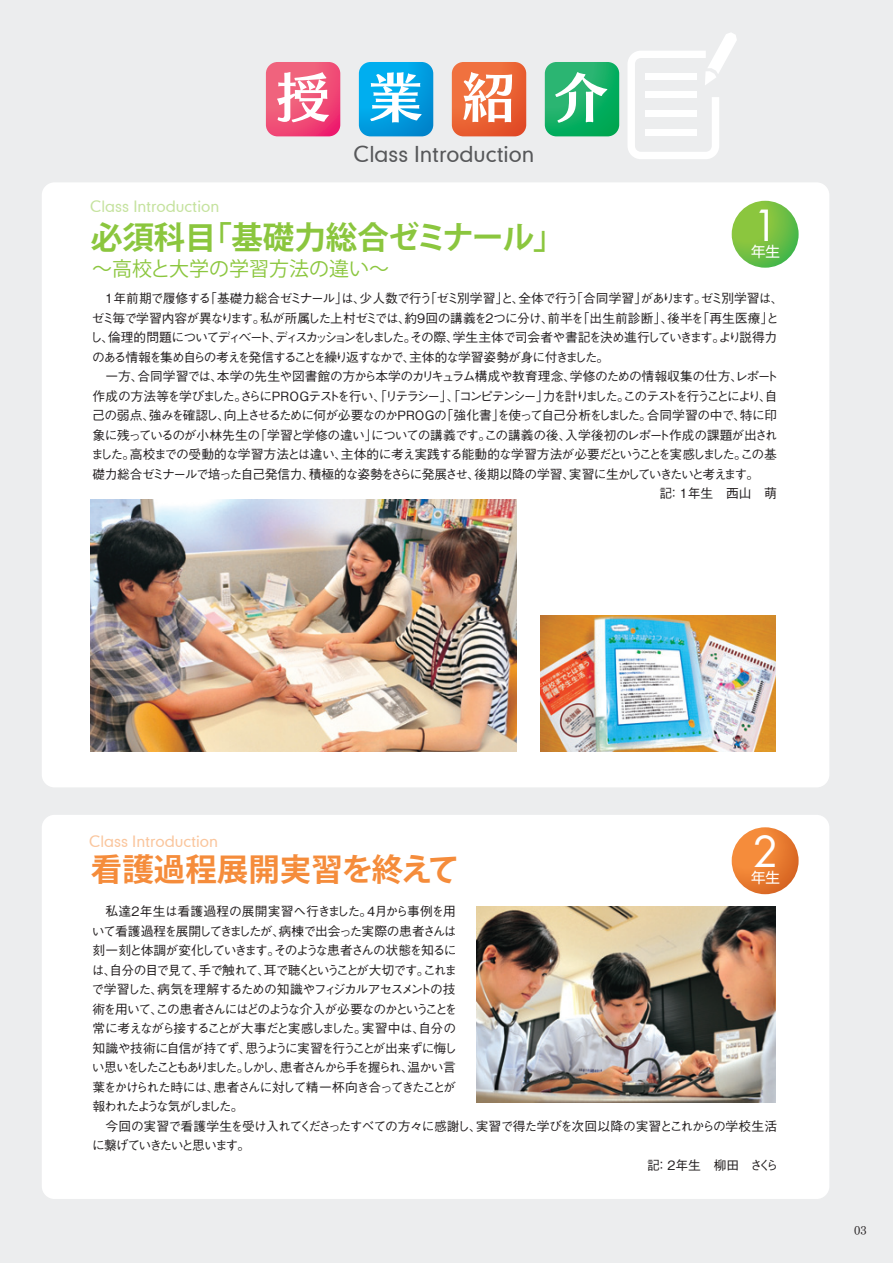
<style>
.page{position:relative;width:893px;height:1263px;background:#ecedee}
.page>*{position:absolute;margin:0;border:0;box-sizing:border-box;transform-origin:0 0}
.t1{font:53.25px "Skip Std B";color:#fff}
.t2{font:41.7px "Futura";color:#fff}
.t3{font:700 31.5px "Koz Go Pro";letter-spacing:-.03em;color:#8bc63e}
.t4{font:700 31.5px "Koz Go Pro";color:#f58c3b}
.t5{font:700 31.5px "Koz Go Pro";letter-spacing:-.01em;color:#8bc63e}
.t6{font:21px "Geometric 706 BT Medium B";color:#57585a}
.t7{font:19.95px "Koz Go Pro";color:#8bc63e}
.t8{font:15px "Geometric 706 BT Medium B";color:#8bc63e}
.t9{font:15px "Geometric 706 BT Medium B";color:#f58c3b}
.t10{font:14.55px "Shin Go Pro";color:#fff}
.t11{font:500 12.75px/19.5px "Gothic BBB Pro";letter-spacing:-.08em;color:#231f20}
.t12{font:500 12.75px/19.5px "Gothic BBB Pro";letter-spacing:-.115em;color:#231f20}
.t13{font:500 12.75px/19.5px "Gothic BBB Pro";letter-spacing:-.025em;color:#231f20;text-align:right}
.t14{font:500 12.75px/19.5px "Gothic BBB Pro";letter-spacing:-.13em;color:#231f20}
.t15{font:500 12.75px/19.5px "Gothic BBB Pro";letter-spacing:-.105em;color:#231f20}
.t16{font:500 12.75px "Gothic BBB Pro";letter-spacing:-.06em;color:#231f20}
.t17{font:500 12.75px "Gothic BBB Pro";letter-spacing:-.145em;color:#231f20}
.t18{font:500 12.75px "Gothic BBB Pro";letter-spacing:-.045em;color:#231f20}
.t19{font:500 12.75px "Gothic BBB Pro";letter-spacing:-.165em;color:#231f20}
.t20{font:500 12.75px "Gothic BBB Pro";letter-spacing:-.02em;color:#231f20}
.t21{font:500 12.75px "Gothic BBB Pro";letter-spacing:-.1em;color:#231f20}
.t22{font:500 12.75px "Gothic BBB Pro";letter-spacing:-.155em;color:#231f20}
.t23{font:500 12.75px "Gothic BBB Pro";letter-spacing:-.05em;color:#231f20}
.t24{font:500 12.75px "Gothic BBB Pro";letter-spacing:-.14em;color:#231f20}
.t25{font:500 12.75px "Gothic BBB Pro";letter-spacing:-.135em;color:#231f20}
.t26{font:500 12.75px "Gothic BBB Pro";letter-spacing:-.035em;color:#231f20}
.t27{font:500 12.75px "Gothic BBB Pro";color:#231f20}
.t28{font:500 12.75px "Gothic BBB Pro";letter-spacing:.015em;color:#231f20}
.t29{font:12px "Tsuku Min Pr 5 N R";color:#231f20}
</style>
<div class="page">
<div style="left:42px;top:182px;width:787px;height:605px;background:#fff;border-radius:13px"></div>
<div style="left:42px;top:815px;width:787px;height:384px;background:#fff;border-radius:13px"></div>
<svg style="left:359px;top:62px;width:74px;height:74px;background:#04a2e3"></svg>
<svg style="left:452px;top:62px;width:74px;height:74px;background:#eb6839"></svg>
<svg style="left:545px;top:62px;width:74px;height:74px;background:#1bb169"></svg>
<svg style="left:266px;top:62px;width:74px;height:74px;background:#ef557a"></svg>
<svg style="left:628px;top:33px;width:109px;height:126px"></svg>
<div style="left:645px;top:73px;width:52px;height:6px;background:#fff"></div>
<div style="left:645px;top:92px;width:52px;height:6px;background:#fff"></div>
<div style="left:645px;top:110px;width:52px;height:6px;background:#fff"></div>
<div style="left:645px;top:129px;width:52px;height:6px;background:#fff"></div>
<img style="left:90px;top:500px;width:426px;height:251px">
<img style="left:540px;top:616px;width:235px;height:135px">
<img style="left:476px;top:906px;width:299px;height:197px">
<svg style="left:732px;top:201px;width:67px;height:67px;background:#77c144"></svg>
<svg style="left:732px;top:827px;width:67px;height:67px;background:#eb8035"></svg>
<h1 class="t1" style="left:276px;top:57px;width:55px">授</h1>
<h1 class="t1" style="left:369px;top:57px;width:55px">業</h1>
<h1 class="t1" style="left:462px;top:57px;width:55px">紹</h1>
<h3 class="t6" style="left:354px;top:140px;width:182px">Class Introduction</h3>
<h1 class="t1" style="left:554px;top:57px;width:55px">介</h1>
<p class="t8" style="left:90px;top:196px;width:131px">Class Introduction</p>
<h3 class="t5" style="left:91px;top:218px;width:127px">必須科目</h3>
<h3 class="t3" style="left:201px;top:218px;width:366px">「基礎力総合ゼミナール「</h3>
<h3 class="t7" style="left:92px;top:256px;width:298px">～高校と大学の学習方法の違い~</h3>
<h2 class="t2" style="left:753px;top:197px;width:27px">1</h2>
<p class="t10" style="left:751px;top:239px;width:31px">年生</p>
<p class="t11" style="left:204px;top:287px;width:230px">「基礎力総合ゼミナールは」 少人数で行う</p>
<p class="t11" style="left:353px;top:287px;width:14px">、</p>
<p class="t11" style="left:424px;top:287px;width:155px">「ゼミ別学習と」 全体で行う</p>
<p class="t11" style="left:512px;top:287px;width:14px">、</p>
<p class="t11" style="left:570px;top:287px;width:79px">「合同学習」</p>
<p class="t11" style="left:700px;top:287px;width:85px">ゼミ別学習は、</p>
<p class="t16" style="left:113px;top:288px;width:99px">年前期で履修する</p>
<p class="t11" style="left:640px;top:287px;width:68px">があります。</p>
<p class="t11" style="left:103px;top:287px;width:14px">１</p>
<p class="t11" style="left:425px;top:306px;width:63px">回の講義を</p>
<p class="t11" style="left:577px;top:306px;width:98px">「出生前診断」、</p>
<p class="t11" style="left:696px;top:306px;width:84px">「再生医療と」</p>
<p class="t11" style="left:92px;top:306px;width:175px">ゼミ毎で学習内容が異なります。</p>
<p class="t11" style="left:260px;top:306px;width:158px">私が所属した上村ゼミでは約、</p>
<p class="t11" style="left:667px;top:306px;width:38px">後半を</p>
<p class="t11" style="left:547px;top:306px;width:38px">前半を</p>
<p class="t11" style="left:493px;top:306px;width:62px">つに分け、</p>
<p class="t11" style="left:415px;top:306px;width:14px">９</p>
<p class="t11" style="left:483px;top:306px;width:14px">２</p>
<p class="t16" style="left:453px;top:327px;width:326px">学生主体で司会者や書記を決め進行していきますより説得力</p>
<p class="t17" style="left:90px;top:327px;width:371px">し倫理的問題についてディベートディスカッションをしましたその際、</p>
<p class="t11" style="left:404px;top:326px;width:14px">。</p>
<p class="t11" style="left:269px;top:326px;width:14px">、</p>
<p class="t11" style="left:712px;top:326px;width:14px">。</p>
<p class="t12" style="left:92px;top:326px;width:519px;text-indent:9px">、<br>のある情報を集め自らの考えを発信することを繰り返すなかで主体的な学習姿勢が身に付きました。</p>
<p class="t11" style="left:403px;top:345px;width:14px">、</p>
<p class="t13" style="left:570px;top:365px;width:210px">学修のための情報収集の仕方レポート</p>
<p class="t11" style="left:730px;top:365px;width:14px">、</p>
<p class="t13" style="left:137px;top:365px;width:440px">合同学習では本学の先生や図書館の方から本学のカリキュラム構成や教育理念、</p>
<p class="t11" style="left:211px;top:365px;width:14px">、</p>
<p class="t11" style="left:93px;top:365px;width:53px">　一方、</p>
<p class="t12" style="left:93px;top:384px;width:458px">作成の方法等を学びましたさらにPROGテストを行い、「リテラシー」、「コンピテンシー」</p>
<p class="t22" style="left:543px;top:385px;width:236px">力を計りましたこのテストを行うことにより自、</p>
<p class="t11" style="left:617px;top:384px;width:14px">。</p>
<p class="t11" style="left:234px;top:384px;width:14px">。</p>
<p class="t12" style="left:441px;top:404px;width:213px">「強化書を使って自己分析をしました。</p>
<p class="t11" style="left:492px;top:404px;width:14px">」</p>
<p class="t11" style="left:149px;top:404px;width:299px">強みを確認し向上させるために何が必要なのかPROGの</p>
<p class="t11" style="left:217px;top:404px;width:14px">、</p>
<p class="t13" style="left:647px;top:404px;width:132px">合同学習の中で特に印</p>
<p class="t11" style="left:734px;top:404px;width:14px">、</p>
<p class="t11" style="left:92px;top:404px;width:64px">己の弱点、</p>
<p class="t20" style="left:254px;top:424px;width:125px">「学習と学修の違い」</p>
<p class="t18" style="left:371px;top:424px;width:202px">についての講義ですこの講義の後、</p>
<p class="t18" style="left:93px;top:424px;width:169px">象に残っているのが小林先生の</p>
<p class="t20" style="left:565px;top:424px;width:214px">入学後初のレポート作成の課題が出され</p>
<p class="t11" style="left:478px;top:423px;width:14px">。</p>
<p class="t11" style="left:341px;top:443px;width:437px">主体的に考え実践する能動的な学習方法が必要だということを実感しましたこの基</p>
<p class="t23" style="left:130px;top:444px;width:219px">高校までの受動的な学習方法とは違い、</p>
<p class="t11" style="left:91px;top:443px;width:46px">ました。</p>
<p class="t11" style="left:734px;top:443px;width:14px">。</p>
<p class="t27" style="left:474px;top:463px;width:103px">後期以降の学習、</p>
<p class="t11" style="left:93px;top:462px;width:224px">礎力総合ゼミナールで培った自己発信力、</p>
<p class="t11" style="left:309px;top:462px;width:173px">積極的な姿勢をさらに発展させ、</p>
<p class="t24" style="left:569px;top:463px;width:192px">実習に生かしていきたいと考えます。</p>
<p class="t11" style="left:667px;top:482px;width:111px">：1年生　西山　萌</p>
<p class="t11" style="left:659px;top:482px;width:14px">記</p>
<p class="t9" style="left:89px;top:831px;width:131px">Class Introduction</p>
<h3 class="t4" style="left:91px;top:849px;width:370px">看護過程展開実習を終えて</h3>
<p class="t13" style="left:93px;top:900px;width:366px">　私達2年生は看護過程の展開実習へ行きました 4。月から事例を用病棟で出会った実際の患者さんは</p>
<p class="t12" style="left:274px;top:920px;width:184px;text-indent:-182px">いて看護過程を展開してきましたが、<br>そのような患者さんの状態を知るに</p>
<p class="t11" style="left:92px;top:939px;width:367px">刻一刻と体調が変化していきます。<br>は自分の目で見て手で触れて耳で聴くということが大切ですこれま</p>
<p class="t11" style="left:417px;top:959px;width:14px">。</p>
<p class="t11" style="left:104px;top:959px;width:14px">、</p>
<p class="t11" style="left:192px;top:959px;width:14px">、</p>
<p class="t11" style="left:258px;top:959px;width:14px">、</p>
<p class="t21" style="left:157px;top:979px;width:300px">病気を理解するための知識やフィジカルアセスメントの技</p>
<p class="t15" style="left:92px;top:978px;width:367px">で学習した、<br>術を用いてこの患者さんにはどのような介入が必要なのかということを</p>
<p class="t11" style="left:151px;top:998px;width:14px">、</p>
<p class="t28" style="left:362px;top:1018px;width:96px">実習中は自分の</p>
<p class="t11" style="left:412px;top:1017px;width:14px">、</p>
<p class="t14" style="left:245px;top:1017px;width:213px;text-indent:-153px">常に考えながら接することが大事だと実感しました。<br>思うように実習を行うことが出来ずに悔し</p>
<p class="t26" style="left:93px;top:1038px;width:161px">知識や技術に自信が持てず、</p>
<h2 class="t2" style="left:753px;top:823px;width:27px">2</h2>
<p class="t10" style="left:751px;top:866px;width:31px">年生</p>
<p class="t19" style="left:92px;top:1057px;width:324px">い思いをしたこともありましたしかし患者さんから手を握られ、</p>
<p class="t11" style="left:273px;top:1056px;width:14px">、</p>
<p class="t11" style="left:407px;top:1056px;width:50px">温かい言</p>
<p class="t12" style="left:214px;top:1056px;width:244px;text-indent:23px">。<br>患者さんに対して精一杯向き合ってきたことが</p>
<p class="t11" style="left:93px;top:1076px;width:686px">葉をかけられた時には、<br>報われたような気がしました。<br>　今回の実習で看護学生を受け入れてくださったすべての方々に感謝し実習で得た学びを次回以降の実習とこれからの学校生活</p>
<p class="t11" style="left:469px;top:1115px;width:14px">、</p>
<p class="t25" style="left:92px;top:1135px;width:160px">に繋げていきたいと思います。</p>
<p class="t11" style="left:750px;top:1154px;width:30px">さくら</p>
<p class="t11" style="left:655px;top:1154px;width:98px">：2年生　柳田　</p>
<p class="t11" style="left:647px;top:1154px;width:14px">記</p>
<p class="t29" style="left:854px;top:1219px;width:14px">03</p>
</div>
